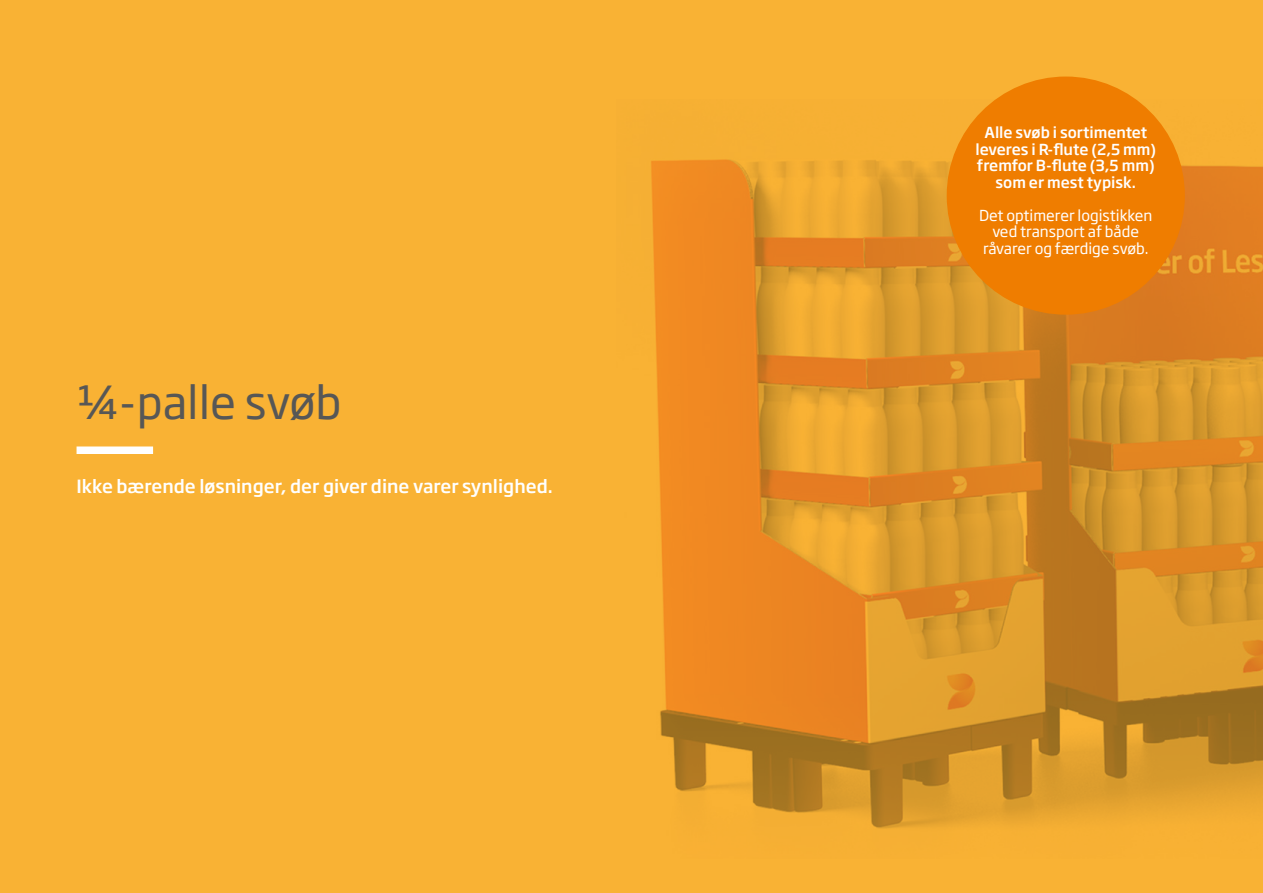
<style>
.page{position:relative;width:1263px;height:893px;background:#f9b234}
.page>*{position:absolute;margin:0;border:0;box-sizing:border-box;transform-origin:0 0}
.t1{font:45px "Soho Gothic Pro";color:#575756}
.t2{font:500 18px "Soho Gothic Pro";color:#fff}
.t3{font:500 15px/16.5px "Soho Gothic Pro";color:#fff;text-align:center}
.t4{font:15px/16.5px "Soho Gothic Pro";color:#fff;text-align:center}
</style>
<div class="page">
<div style="left:77px;top:446px;width:76px;height:8px;background:#fff"></div>
<img style="left:651px;top:100px;width:612px;height:729px">
<div style="left:947px;top:77px;width:238px;height:238px;background:#ef7d00;border-radius:50%"></div>
<h1 class="t1" style="left:77px;top:367px;width:266px">¼-palle svøb</h1>
<p class="t2" style="left:77px;top:472px;width:478px">Ikke bærende løsninger, der giver dine varer synlighed.</p>
<p class="t3" style="left:975px;top:123px;width:182px">Alle svøb i sortimentet leveres i R-flute (2,5 mm) fremfor B-flute (3,5 mm) som er mest typisk.</p>
<p class="t4" style="left:979px;top:206px;width:175px">Det optimerer logistikken ved transport af både råvarer og færdige svøb.</p>
</div>
